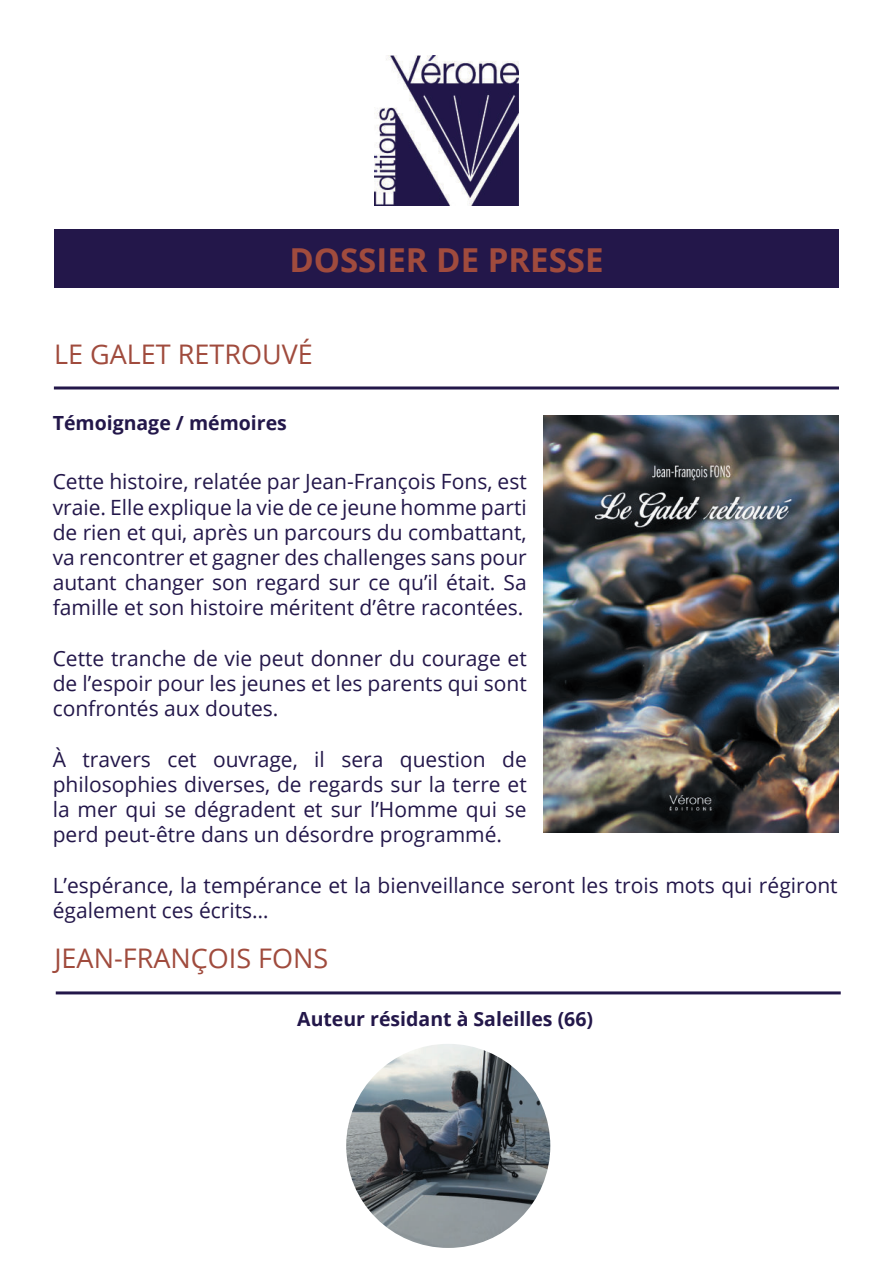
<style>
.page{position:relative;width:893px;height:1263px;background:#fff}
.page>*{position:absolute;margin:0;border:0;box-sizing:border-box;transform-origin:0 0}
.t1{font:700 33px "Open Sans";color:#a04b3d}
.t2{font:27px "Open Sans";color:#a04b3d}
.t3{font:21px/25.2px "Open Sans";color:#23174a;text-align:justify}
.t4{font:700 19.5px "Open Sans";color:#23174a}
</style>
<div class="page">
<div style="left:54px;top:229px;width:785px;height:59px;background:#23174a"></div>
<img style="left:544px;top:415px;width:295px;height:418px">
<img style="left:375px;top:55px;width:143px;height:150px">
<hr style="left:54px;top:386px;width:785px;height:3px;background:#23174a">
<hr style="left:56px;top:991px;width:785px;height:3px;background:#23174a">
<img style="left:346px;top:1044px;width:204px;height:204px;border-radius:102px">
<h1 class="t1" style="left:289px;top:247px;width:316px">DOSSIER DE PRESSE</h1>
<p class="t2" style="left:54px;top:343px;width:260px">LE GALET RETROUVÉ</p>
<p class="t4" style="left:53px;top:415px;width:236px">Témoignage / mémoires</p>
<p class="t3" style="left:53px;top:471px;width:476px">Cette histoire, relatée par Jean-François Fons, est vraie. Elle explique la vie de ce jeune homme parti de rien et qui, après un parcours du combattant, va rencontrer et gagner des challenges sans pour autant changer son regard sur ce qu’il était. Sa famille et son histoire méritent d’être racontées.</p>
<p class="t3" style="left:53px;top:648px;width:476px">Cette tranche de vie peut donner du courage et de l’espoir pour les jeunes et les parents qui sont confrontés aux doutes.</p>
<p class="t3" style="left:53px;top:748px;width:476px">À travers cet ouvrage, il sera question de philosophies diverses, de regards sur la terre et la mer qui se dégradent et sur l’Homme qui se perd peut-être dans un désordre programmé.</p>
<p class="t3" style="left:53px;top:874px;width:786px">L’espérance, la tempérance et la bienveillance seront les trois mots qui régiront également ces écrits…</p>
<p class="t2" style="left:54px;top:947px;width:276px">JEAN-FRANÇOIS FONS</p>
<p class="t4" style="left:297px;top:1011px;width:297px">Auteur résidant à Saleilles (66)</p>
</div>
